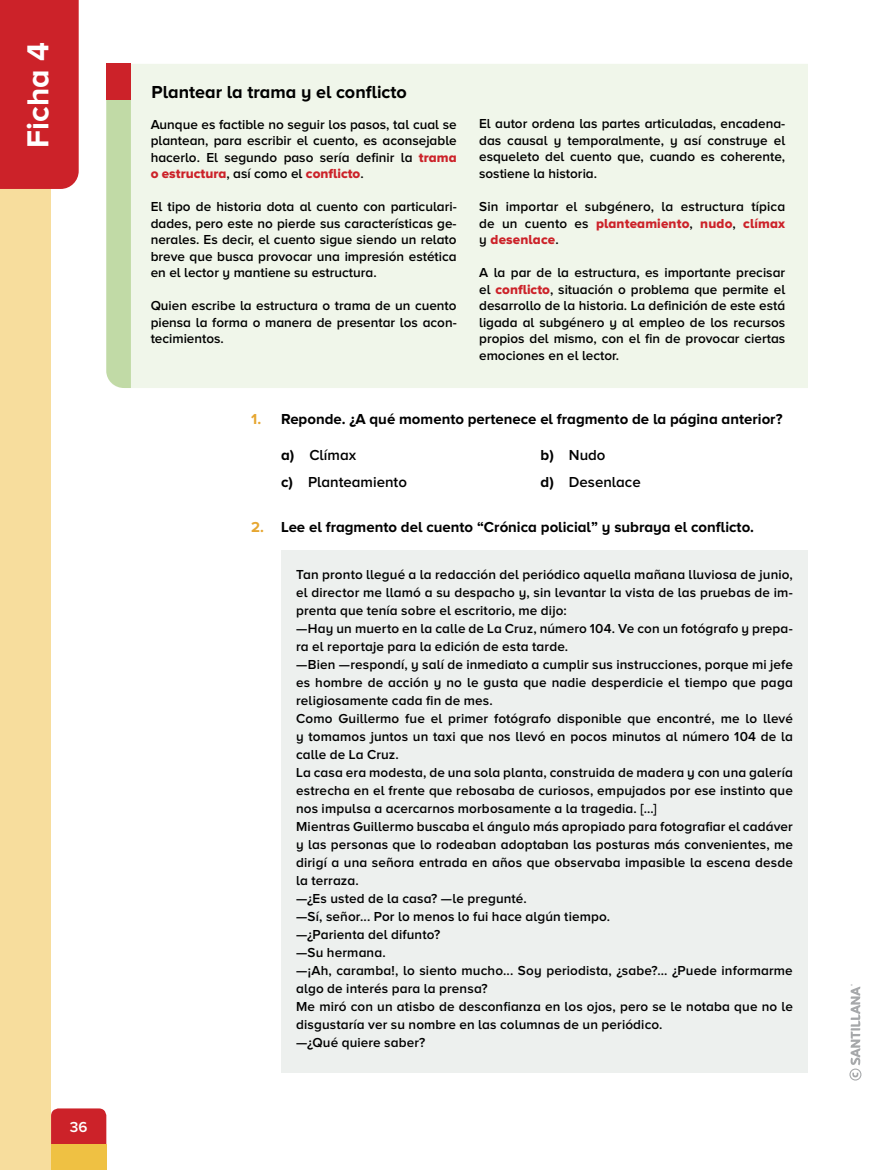
<style>
.page{position:relative;width:893px;height:1170px;background:#fff}
.page>*{position:absolute;margin:0;border:0;box-sizing:border-box;transform-origin:0 0}
.t1{font:700 31.5px "Proxima Nova A";color:#fff}
.t2{font:700 18px "Proxima Nova A";color:#000}
.t3{font:700 15px "Proxima Nova A";color:#000}
.t4{font:600 15px "Proxima Nova A";color:#000}
.t5{font:600 15px "Proxima Nova A";color:#fff}
.t6{font:600 13.5px/18px "Proxima Nova A";letter-spacing:.01em;color:#000;text-align:justify}
.t7{font:13.5px/16.5px "Proxima Nova A Extrabld";letter-spacing:.01em;color:#cc2229}
.s1{font-family:"Proxima Nova A Extrabld";font-weight:400;color:#cc2229}
.s2{font-family:"Proxima Nova A";font-weight:600;color:#000}
.s3{color:#e6a630}
.s4{font-weight:700}
</style>
<div class="page">
<div style="left:0;top:172px;width:51px;height:997px;background:#f7dd9d"></div>
<div style="left:0;top:0;width:79px;height:189px;background:#cc2229"></div>
<div style="left:51px;top:1108px;width:55px;height:36px;background:#cc2229"></div>
<div style="left:51px;top:1144px;width:55px;height:25px;background:#efc143"></div>
<div style="left:281px;top:550px;width:527px;height:522px;background:#edf0ee"></div>
<div style="left:131px;top:64px;width:677px;height:324px;background:#f0f6ea"></div>
<div style="left:106px;top:100px;width:25px;height:288px;background:#c1daa6"></div>
<div style="left:106px;top:64px;width:25px;height:36px;background:#cc2229"></div>
<svg style="left:849px;top:984px;width:12px;height:96px"></svg>
<h1 class="t1" style="left:20px;top:148px;width:107px;rotate:-90deg">Ficha 4</h1>
<p class="t5" style="left:70px;top:1118px;width:19px">36</p>
<h2 class="t2" style="left:152px;top:82px;width:257px">Plantear la trama y el conflicto</h2>
<p class="t6" style="left:151px;top:115px;width:308px;line-height:16.5px">Aunque es factible no seguir los pasos, tal cual se plantean, para escribir el cuento, es aconsejable hacerlo. El segundo paso sería definir la <span class="s1">trama</span></p>
<p class="t7" style="left:151px;top:165px;width:215px">o estructura<span class="s2">, así como el</span> conflicto<span class="s2">.</span></p>
<p class="t6" style="left:151px;top:198px;width:308px;line-height:16.5px">El tipo de historia dota al cuento con particulari&shy;dades, pero este no pierde sus características ge&shy;nerales. Es decir, el cuento sigue siendo un relato breve que busca provocar una impresión estética en el lector y mantiene su estructura.</p>
<p class="t6" style="left:151px;top:297px;width:308px;line-height:16.5px">Quien escribe la estructura o trama de un cuento piensa la forma o manera de presentar los acon&shy;tecimientos.</p>
<p class="t6" style="left:479px;top:115px;width:308px;line-height:16.5px">El autor ordena las partes articuladas, encadena&shy;das causal y temporalmente, y así construye el esqueleto del cuento que, cuando es coherente, sostiene la historia.</p>
<p class="t6" style="left:479px;top:197px;width:308px">Sin importar el subgénero, la estructura típica</p>
<p class="t7" style="left:479px;top:214px;width:308px"><span class="s2">de un cuento es</span> planteamiento<span class="s2">,</span> nudo<span class="s2">,</span> clímax <span class="s2">y</span> desenlace<span class="s2">.</span></p>
<p class="t6" style="left:479px;top:264px;width:308px;line-height:16.5px">A la par de la estructura, es importante precisar el <span class="s1">conflicto</span>, situación o problema que permite el desarrollo de la historia. La definición de este está ligada al subgénero y al empleo de los recursos propios del mismo, con el fin de provocar ciertas emociones en el lector.</p>
<p class="t3" style="left:251px;top:410px;width:533px"><span class="s3">1.</span> Reponde. ¿A qué momento pertenece el fragmento de la página anterior?</p>
<p class="t4" style="left:281px;top:446px;width:77px"><span class="s4">a)</span> Clímax</p>
<p class="t4" style="left:541px;top:446px;width:66px"><span class="s4">b)</span> Nudo</p>
<p class="t4" style="left:281px;top:473px;width:127px"><span class="s4">c)</span> Planteamiento</p>
<p class="t4" style="left:541px;top:473px;width:102px"><span class="s4">d)</span> Desenlace</p>
<p class="t3" style="left:251px;top:518px;width:504px"><span class="s3">2.</span> Lee el fragmento del cuento “Crónica policial” y subraya el conflicto.</p>
<p class="t6" style="left:296px;top:565px;width:498px;text-align:left">Tan pronto llegué a la redacción del periódico aquella mañana lluviosa de junio, el director me llamó a su despacho y, sin levantar la vista de las pruebas de im&shy;prenta que tenía sobre el escritorio, me dijo:<br>—Hay un muerto en la calle de La Cruz, número 104. Ve con un fotógrafo y prepa&shy;ra el reportaje para la edición de esta tarde.<br>—Bien —respondí, y salí de inmediato a cumplir sus instrucciones, porque mi jefe es hombre de acción y no le gusta que nadie desperdicie el tiempo que paga religiosamente cada fin de mes.<br>Como Guillermo fue el primer fotógrafo disponible que encontré, me lo llevé y tomamos juntos un taxi que nos llevó en pocos minutos al número 104 de la calle de La Cruz.<br>La casa era modesta, de una sola planta, construida de madera y con una galería estrecha en el frente que rebosaba de curiosos, empujados por ese instinto que nos impulsa a acercarnos morbosamente a la tragedia. […]<br>Mientras Guillermo buscaba el ángulo más apropiado para fotografiar el cadáver y las personas que lo rodeaban adoptaban las posturas más convenientes, me dirigí a una señora entrada en años que observaba impasible la escena desde la terraza.<br>—¿Es usted de la casa? —le pregunté.<br>—Sí, señor... Por lo menos lo fui hace algún tiempo.<br>—¿Parienta del difunto?<br>—Su hermana.<br>—¡Ah, caramba!, lo siento mucho... Soy periodista, ¿sabe?... ¿Puede informarme algo de interés para la prensa?<br>Me miró con un atisbo de desconfianza en los ojos, pero se le notaba que no le disgustaría ver su nombre en las columnas de un periódico.<br>—¿Qué quiere saber?</p>
</div>
